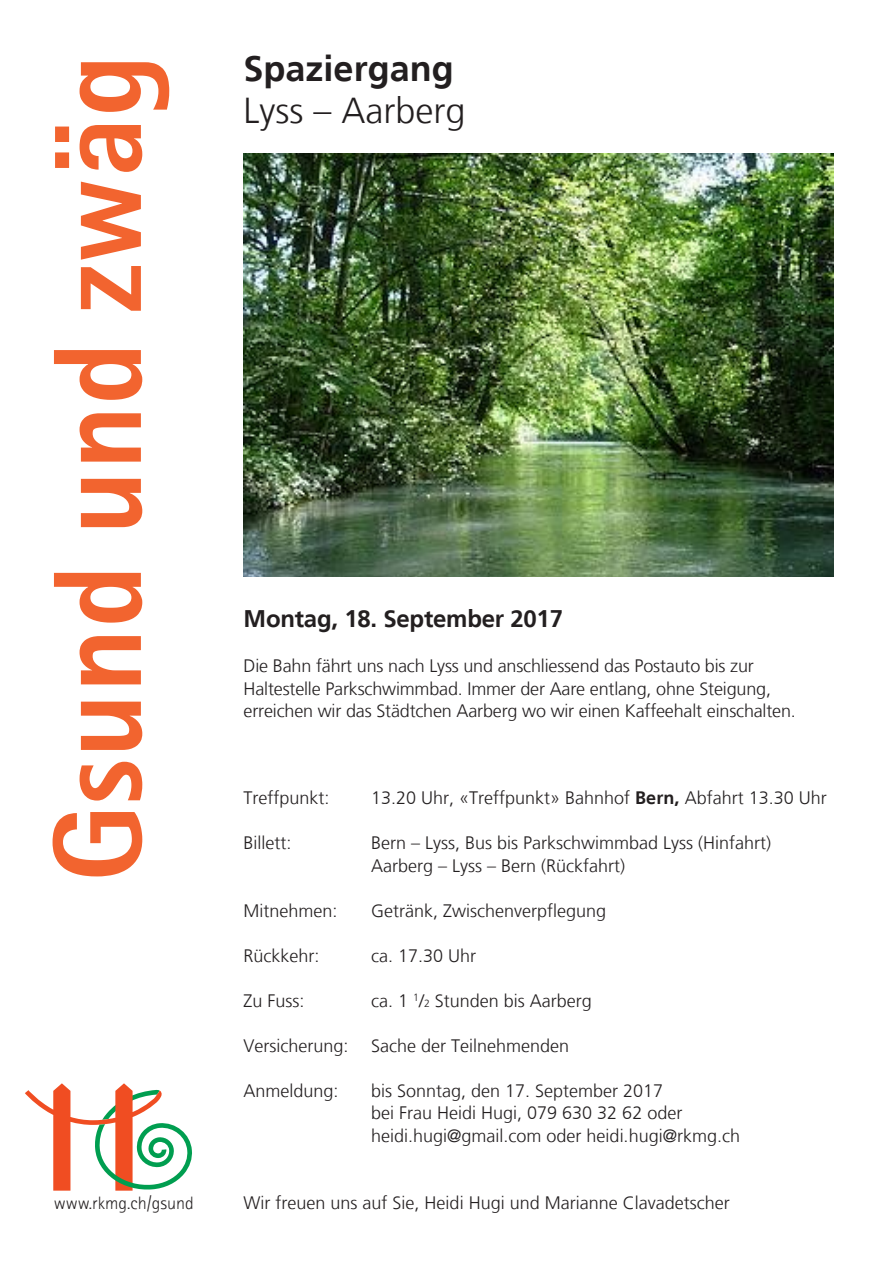
<style>
.page{position:relative;width:893px;height:1263px;background:#fff}
.page>*{position:absolute;margin:0;border:0;box-sizing:border-box;transform-origin:0 0}
.t1{font:800 126px "Agfa Rotis Sans Serif";color:#f2642f}
.t2{font:300 36px "Frutiger";color:#231f20}
.t3{font:700 36px "Frutiger";color:#231f20}
.t4{font:700 24px "Frutiger";letter-spacing:-.01em;color:#231f20}
.t5{font:300 18px/22.5px "Frutiger";color:#231f20}
.t6{font:300 18px "Agfa Rotis Sans Serif";color:#231f20}
.s1{font-weight:700}
.s2{font-size:10.5px}
</style>
<div class="page">
<img style="left:244px;top:153px;width:589px;height:423px">
<svg style="left:25px;top:1083px;width:167px;height:108px"></svg>
<h1 class="t1" style="left:18px;top:882px;width:830px;rotate:-90deg">Gsund und zwäg</h1>
<h2 class="t3" style="left:244px;top:47px;width:212px">Spaziergang</h2>
<h2 class="t2" style="left:244px;top:90px;width:224px">Lyss – Aarberg</h2>
<h3 class="t4" style="left:244px;top:605px;width:321px">Montag, 18. September 2017</h3>
<p class="t5" style="left:244px;top:655px;width:554px">Die Bahn fährt uns nach Lyss und anschliessend das Postauto bis zur<br>Haltestelle Parkschwimmbad. Immer der Aare entlang, ohne Steigung, erreichen wir das Städtchen Aarberg wo wir einen Kaffeehalt einschalten.</p>
<p class="t5" style="left:244px;top:787px;width:88px">Treffpunkt:</p>
<p class="t5" style="left:371px;top:787px;width:457px">13.20 Uhr, «Treffpunkt» Bahnhof <span class="s1">Bern,</span> Abfahrt 13.30 Uhr</p>
<p class="t5" style="left:244px;top:832px;width:49px">Billett:</p>
<p class="t5" style="left:371px;top:832px;width:402px">Bern – Lyss, Bus bis Parkschwimmbad Lyss (Hinfahrt)<br>Aarberg – Lyss – Bern (Rückfahrt)</p>
<p class="t5" style="left:244px;top:899px;width:96px">Mitnehmen:</p>
<p class="t5" style="left:371px;top:899px;width:237px">Getränk, Zwischenverpflegung</p>
<p class="t5" style="left:244px;top:944px;width:78px">Rückkehr:</p>
<p class="t5" style="left:371px;top:944px;width:107px">ca. 17.30 Uhr</p>
<p class="t5" style="left:244px;top:989px;width:63px">Zu Fuss:</p>
<p class="t5" style="left:371px;top:989px;width:222px">ca. 1 <sup>1</sup>/<span class="s2">2</span> Stunden bis Aarberg</p>
<p class="t5" style="left:244px;top:1034px;width:107px">Versicherung:</p>
<p class="t5" style="left:371px;top:1034px;width:200px">Sache der Teilnehmenden</p>
<p class="t5" style="left:244px;top:1079px;width:97px">Anmeldung:</p>
<p class="t5" style="left:371px;top:1079px;width:370px">bis Sonntag, den 17. September 2017<br>bei Frau Heidi Hugi, 079 630 32 62 oder heidi.hugi@gmail.com oder heidi.hugi@rkmg.ch</p>
<p class="t6" style="left:54px;top:1193px;width:141px">www.rkmg.ch/gsund</p>
<p class="t5" style="left:244px;top:1192px;width:488px">Wir freuen uns auf Sie, Heidi Hugi und Marianne Clavadetscher</p>
</div>
